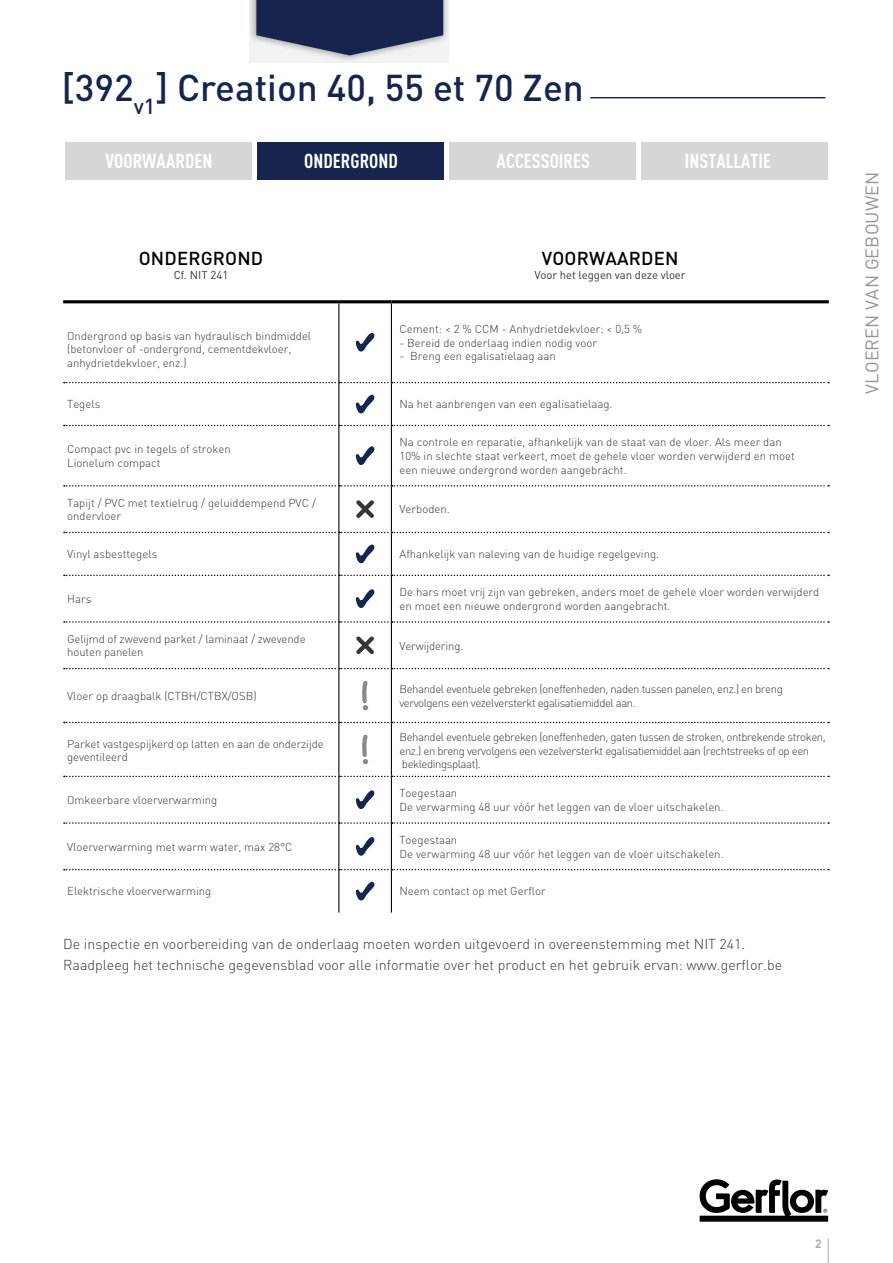
<style>
.page{position:relative;width:893px;height:1263px;background:#fff}
.page>*{position:absolute;margin:0;border:0;box-sizing:border-box;transform-origin:0 0}
.t1{font:500 36.9px "DIN Pro";color:#17254e}
.t2{font:700 condensed 19.95px "DIN Pro";letter-spacing:.005em;color:#fff}
.t3{font:500 18.6px "DIN Pro";letter-spacing:.01em;color:#000001}
.t4{font:18px "DIN Pro";letter-spacing:.01em;color:#939595}
.t5{font:300 14.25px/21px "DIN Pro";color:#333739}
.t6{font:700 12px "DIN Pro";color:#a7aaaa}
.t7{font:300 11.4px/13.6px "DIN Pro";color:#333739}
.t8{font:300 11.4px/13.6px "DIN Pro";letter-spacing:-.04em;color:#333739}
.t9{font:11.4px "DIN Pro";letter-spacing:-.01em;color:#333739}
</style>
<div class="page">
<hr style="left:590px;top:97px;width:235px;height:1px;background:#17254e">
<svg style="left:249px;top:0;width:200px;height:62px;fill:#f2f2f2"></svg>
<svg style="left:256px;top:0;width:187px;height:55px;background:#3a4668"></svg>
<hr style="left:63px;top:300px;width:276px;height:3px;background:#000001">
<hr style="left:338px;top:303px;width:1px;height:79px;background:#000001">
<hr style="left:339px;top:300px;width:52px;height:3px;background:#000001">
<hr style="left:391px;top:303px;width:1px;height:79px;background:#000001">
<hr style="left:391px;top:300px;width:438px;height:3px;background:#000001">
<hr style="left:338px;top:383px;width:1px;height:42px;background:#000001">
<hr style="left:391px;top:383px;width:1px;height:42px;background:#000001">
<svg style="left:64px;top:382px;width:765px;height:1px"></svg>
<hr style="left:338px;top:426px;width:1px;height:59px;background:#000001">
<hr style="left:391px;top:426px;width:1px;height:59px;background:#000001">
<svg style="left:64px;top:425px;width:765px;height:1px"></svg>
<hr style="left:338px;top:486px;width:1px;height:46px;background:#000001">
<hr style="left:391px;top:486px;width:1px;height:46px;background:#000001">
<svg style="left:64px;top:485px;width:765px;height:1px"></svg>
<hr style="left:338px;top:533px;width:1px;height:42px;background:#000001">
<hr style="left:391px;top:533px;width:1px;height:42px;background:#000001">
<svg style="left:64px;top:532px;width:765px;height:1px"></svg>
<hr style="left:338px;top:576px;width:1px;height:45px;background:#000001">
<hr style="left:391px;top:576px;width:1px;height:45px;background:#000001">
<svg style="left:64px;top:575px;width:765px;height:1px"></svg>
<hr style="left:338px;top:623px;width:1px;height:45px;background:#000001">
<hr style="left:391px;top:623px;width:1px;height:45px;background:#000001">
<svg style="left:64px;top:621px;width:765px;height:2px"></svg>
<hr style="left:338px;top:669px;width:1px;height:53px;background:#000001">
<hr style="left:391px;top:669px;width:1px;height:53px;background:#000001">
<svg style="left:64px;top:668px;width:765px;height:1px"></svg>
<hr style="left:338px;top:723px;width:1px;height:53px;background:#000001">
<hr style="left:391px;top:723px;width:1px;height:53px;background:#000001">
<svg style="left:64px;top:722px;width:765px;height:1px"></svg>
<hr style="left:338px;top:777px;width:1px;height:45px;background:#000001">
<hr style="left:391px;top:777px;width:1px;height:45px;background:#000001">
<svg style="left:64px;top:776px;width:765px;height:1px"></svg>
<hr style="left:338px;top:824px;width:1px;height:45px;background:#000001">
<hr style="left:391px;top:824px;width:1px;height:45px;background:#000001">
<svg style="left:64px;top:822px;width:765px;height:2px"></svg>
<hr style="left:338px;top:870px;width:1px;height:42px;background:#000001">
<hr style="left:391px;top:870px;width:1px;height:42px;background:#000001">
<svg style="left:64px;top:869px;width:765px;height:1px"></svg>
<svg style="left:356px;top:333px;width:18px;height:18px"></svg>
<svg style="left:356px;top:395px;width:18px;height:18px"></svg>
<svg style="left:356px;top:446px;width:18px;height:19px"></svg>
<svg style="left:356px;top:500px;width:18px;height:18px"></svg>
<svg style="left:356px;top:544px;width:18px;height:19px"></svg>
<svg style="left:356px;top:589px;width:18px;height:19px"></svg>
<svg style="left:356px;top:636px;width:18px;height:18px"></svg>
<svg style="left:362px;top:680px;width:7px;height:30px"></svg>
<svg style="left:362px;top:734px;width:7px;height:30px"></svg>
<svg style="left:356px;top:790px;width:18px;height:19px"></svg>
<svg style="left:356px;top:837px;width:18px;height:19px"></svg>
<svg style="left:356px;top:882px;width:18px;height:18px"></svg>
<svg style="left:700px;top:1179px;width:128px;height:43px"></svg>
<svg style="left:828px;top:1238px;width:1px;height:25px"></svg>
<div style="left:65px;top:142px;width:187px;height:38px;background:#d5d7d6"></div>
<div style="left:449px;top:142px;width:187px;height:38px;background:#d5d7d6"></div>
<div style="left:257px;top:142px;width:187px;height:38px;background:#17254e"></div>
<div style="left:641px;top:142px;width:187px;height:38px;background:#d5d7d6"></div>
<h1 class="t1" style="left:62px;top:58px;width:523px">[392<sub>v1</sub>] Creation 40, 55 et 70 Zen</h1>
<h2 class="t2" style="left:105px;top:146px;width:109px">VOORWAARDEN</h2>
<h2 class="t2" style="left:304px;top:146px;width:95px">ONDERGROND</h2>
<h2 class="t2" style="left:497px;top:146px;width:95px">ACCESSOIRES</h2>
<h2 class="t2" style="left:685px;top:146px;width:88px">INSTALLATIE</h2>
<h3 class="t3" style="left:139px;top:244px;width:126px">ONDERGROND</h3>
<p class="t9" style="left:174px;top:266px;width:56px">Cf. NIT 241</p>
<p class="t7" style="left:67px;top:328px;width:246px">Ondergrond op basis van hydraulisch bindmiddel (betonvloer of -ondergrond, cementdekvloer, anhydrietdekvloer, enz.)</p>
<h3 class="t3" style="left:542px;top:244px;width:138px">VOORWAARDEN</h3>
<p class="t9" style="left:534px;top:266px;width:153px">Voor het leggen van deze vloer</p>
<p class="t7" style="left:399px;top:321px;width:244px">Cement: &lt; 2 % CCM - Anhydrietdekvloer: &lt; 0,5 %</p>
<p class="t7" style="left:399px;top:335px;width:199px">- Bereid de onderlaag indien nodig voor</p>
<p class="t7" style="left:399px;top:348px;width:158px">- Breng een egalisatielaag aan</p>
<p class="t7" style="left:67px;top:396px;width:35px">Tegels</p>
<p class="t7" style="left:399px;top:396px;width:215px">Na het aanbrengen van een egalisatielaag.</p>
<p class="t7" style="left:67px;top:441px;width:165px">Compact pvc in tegels of stroken<br>Lionelum compact</p>
<p class="t7" style="left:399px;top:434px;width:397px">Na controle en reparatie, afhankelijk van de staat van de vloer. Als meer dan<br>10% in slechte staat verkeert, moet de gehele vloer worden verwijderd en moet een nieuwe ondergrond worden aangebracht.</p>
<p class="t7" style="left:67px;top:495px;width:250px">Tapijt / PVC met textielrug / geluiddempend PVC / ondervloer</p>
<p class="t7" style="left:399px;top:501px;width:52px">Verboden.</p>
<p class="t7" style="left:67px;top:546px;width:92px">Vinyl asbesttegels</p>
<p class="t7" style="left:399px;top:546px;width:261px">Afhankelijk van naleving van de huidige regelgeving.</p>
<p class="t7" style="left:67px;top:591px;width:26px">Hars</p>
<p class="t7" style="left:399px;top:584px;width:421px">De hars moet vrij zijn van gebreken, anders moet de gehele vloer worden verwijderd en moet een nieuwe ondergrond worden aangebracht.</p>
<p class="t7" style="left:67px;top:631px;width:240px">Gelijmd of zwevend parket / laminaat / zwevende houten panelen</p>
<p class="t7" style="left:399px;top:638px;width:65px">Verwijdering.</p>
<p class="t7" style="left:67px;top:688px;width:191px">Vloer op draagbalk (CTBH/CTBX/OSB)</p>
<p class="t8" style="left:399px;top:681px;width:385px">Behandel eventuele gebreken (oneffenheden, naden tussen panelen, enz.) en breng vervolgens een vezelversterkt egalisatiemiddel aan.</p>
<p class="t7" style="left:67px;top:736px;width:258px">Parket vastgespijkerd op latten en aan de onderzijde geventileerd</p>
<p class="t8" style="left:399px;top:729px;width:428px">Behandel eventuele gebreken (oneffenheden, gaten tussen de stroken, ontbrekende stroken, enz.) en breng vervolgens een vezelversterkt egalisatiemiddel aan (rechtstreeks of op een bekledingsplaat).</p>
<p class="t7" style="left:67px;top:792px;width:152px">Omkeerbare vloerverwarming</p>
<p class="t7" style="left:399px;top:785px;width:326px">Toegestaan<br>De verwarming 48 uur vóór het leggen van de vloer uitschakelen.</p>
<p class="t7" style="left:67px;top:839px;width:227px">Vloerverwarming met warm water, max 28°C</p>
<p class="t7" style="left:399px;top:832px;width:326px">Toegestaan<br>De verwarming 48 uur vóór het leggen van de vloer uitschakelen.</p>
<p class="t7" style="left:67px;top:883px;width:146px">Elektrische vloerverwarming</p>
<p class="t7" style="left:399px;top:883px;width:148px">Neem contact op met Gerflor</p>
<p class="t5" style="left:63px;top:932px;width:721px">De inspectie en voorbereiding van de onderlaag moeten worden uitgevoerd in overeenstemming met NIT 241.<br>Raadpleeg het technische gegevensblad voor alle informatie over het product en het gebruik ervan: www.gerflor.be</p>
<h3 class="t4" style="left:860px;top:394px;width:224px;rotate:-90deg">VLOEREN VAN GEBOUWEN</h3>
<p class="t6" style="left:815px;top:1233px;width:8px">2</p>
</div>
